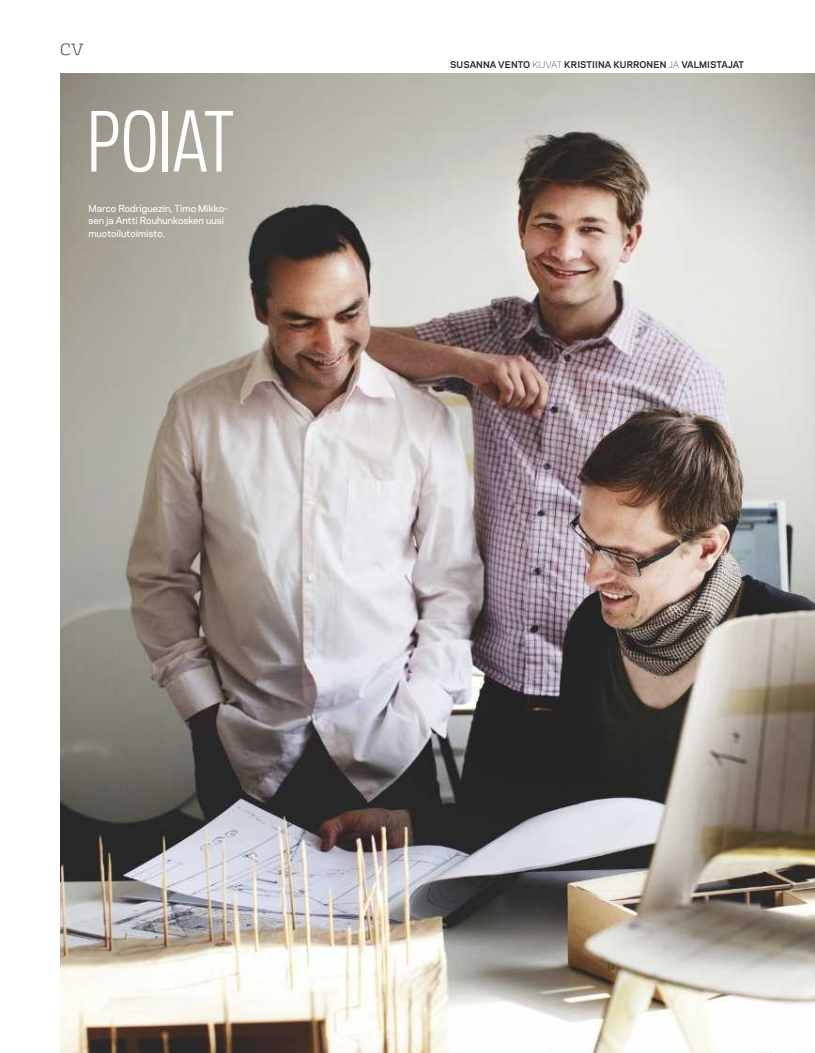
<style>
.page{position:relative;width:815px;height:1053px;background:#fff}
.page>*{position:absolute;margin:0;border:0;box-sizing:border-box;transform-origin:0 0}
.t1{font:77.5px "Galaxie Polaris Condensed";letter-spacing:-.015em;color:#fefefe}
.t2{font:300 22.5px "Lounge";color:#2e2e2d}
.t3{font:500 9.12px/12.5px "Galaxie Polaris";color:#fefefe}
.t4{font:700 8.75px "Galaxie Polaris";letter-spacing:.01em;color:#2e2e2d}
.s1{font-weight:300}
</style>
<div class="page">
<img style="left:60px;top:73px;width:755px;height:979px">
<h2 class="t2" style="left:60px;top:38px;width:25px">cv</h2>
<h1 class="t1" style="left:87px;top:90px;width:149px">Poiat</h1>
<p class="t3" style="left:89px;top:201px;width:140px">Marco Rodriguezin, Timo Mikko&shy;sen ja Antti Rouhunkosken uusi muotoilutoimisto.</p>
<p class="t4" style="left:450px;top:58px;width:295px">SUSANNA VENTO <span class="s1">KUVAT</span> KRISTIINA KURRONEN <span class="s1">JA</span> VALMISTAJAT</p>
</div>
